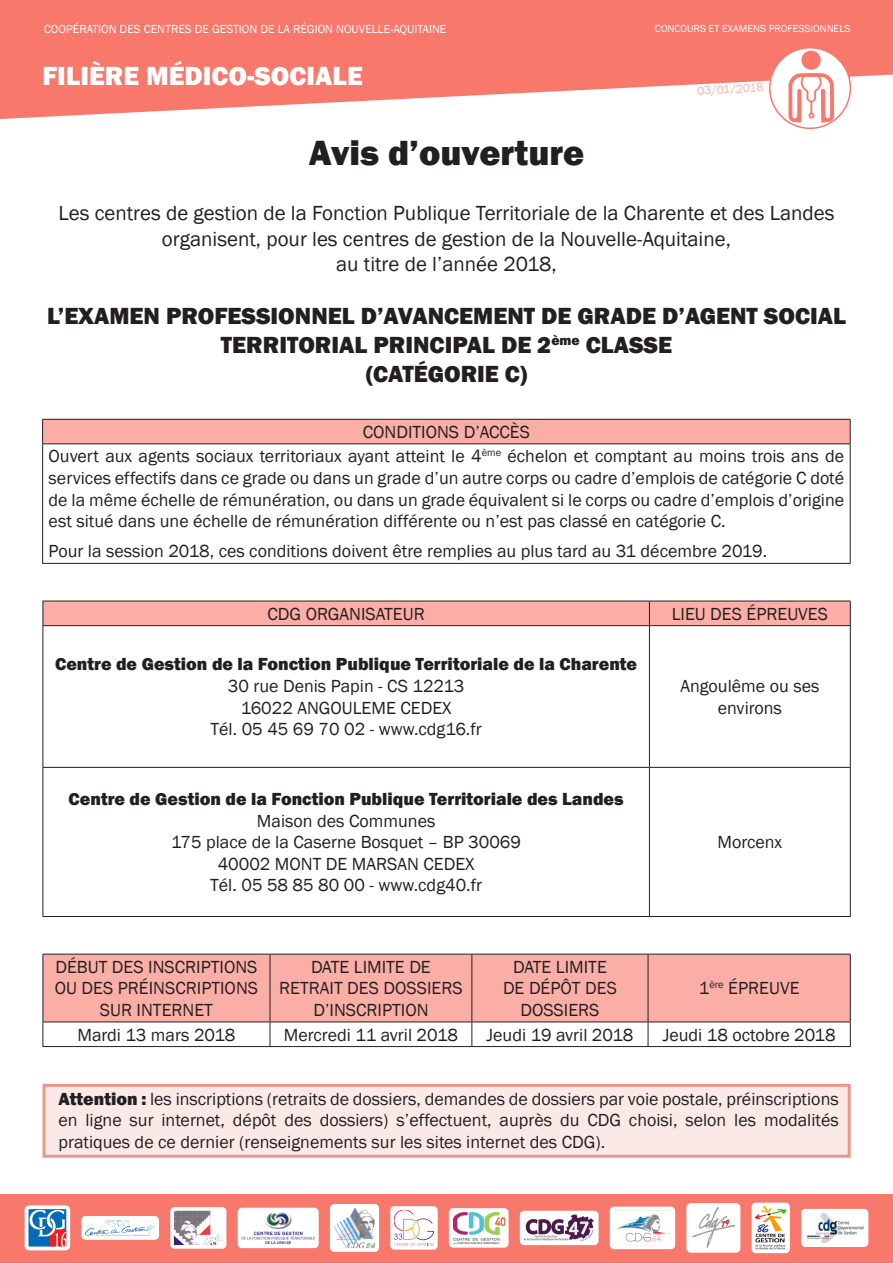
<style>
.page{position:relative;width:893px;height:1263px;background:#fff}
.page>*{position:absolute;margin:0;border:0;box-sizing:border-box;transform-origin:0 0}
.t1{font:800 36px "Franklin Gothic";color:#231f20}
.t2{font:800 27px "Franklin Gothic";color:#fff}
.t3{font:800 24px/28.8px "Franklin Gothic";color:#231f20;text-align:center}
.t4{font:21px/25.2px "Franklin Gothic";color:#231f20;text-align:center}
.conditions_acces{font:18px/21.6px "Franklin Gothic";color:#231f20;text-align:center}
.conditions_acces-2{font:800 18px "Franklin Gothic";color:#231f20}
.t5{font:12px "Franklin Gothic";color:#fff}
.t6{font:12px "Franklin Gothic";color:#fbaea6}
.t7{font:10.5px "Franklin Gothic";color:#fff}
.s1{font-weight:800}
</style>
<div class="page">
<div style="left:0;top:1194px;width:893px;height:69px;background:#f8786b"></div>
<div style="left:43px;top:419px;width:807px;height:25px;background:#fbaea6"></div>
<hr style="left:42px;top:419px;width:809px;height:1px;background:#231f20">
<svg style="left:42px;top:420px;width:1px;height:23px"></svg>
<svg style="left:850px;top:420px;width:1px;height:23px"></svg>
<hr style="left:42px;top:443px;width:809px;height:1px;background:#231f20">
<hr style="left:42px;top:444px;width:1px;height:119px;background:#231f20">
<hr style="left:850px;top:444px;width:1px;height:119px;background:#231f20">
<hr style="left:42px;top:563px;width:809px;height:1px;background:#231f20">
<div style="left:44px;top:955px;width:806px;height:66px;background:#fbaea6"></div>
<hr style="left:43px;top:954px;width:227px;height:1px;background:#231f20">
<hr style="left:43px;top:954px;width:1px;height:67px;background:#231f20">
<hr style="left:270px;top:954px;width:202px;height:1px;background:#231f20">
<hr style="left:270px;top:954px;width:1px;height:67px;background:#231f20">
<hr style="left:472px;top:954px;width:176px;height:1px;background:#231f20">
<hr style="left:471px;top:954px;width:1px;height:67px;background:#231f20">
<hr style="left:648px;top:954px;width:203px;height:1px;background:#231f20">
<hr style="left:648px;top:954px;width:1px;height:67px;background:#231f20">
<hr style="left:850px;top:954px;width:1px;height:67px;background:#231f20">
<hr style="left:43px;top:1021px;width:227px;height:1px;background:#231f20">
<svg style="left:43px;top:1022px;width:1px;height:24px"></svg>
<hr style="left:270px;top:1021px;width:202px;height:1px;background:#231f20">
<svg style="left:270px;top:1022px;width:1px;height:24px"></svg>
<hr style="left:472px;top:1021px;width:176px;height:1px;background:#231f20">
<svg style="left:471px;top:1022px;width:1px;height:24px"></svg>
<hr style="left:648px;top:1021px;width:203px;height:1px;background:#231f20">
<svg style="left:648px;top:1022px;width:1px;height:24px"></svg>
<svg style="left:850px;top:1022px;width:1px;height:24px"></svg>
<hr style="left:43px;top:1046px;width:227px;height:1px;background:#231f20">
<hr style="left:270px;top:1046px;width:202px;height:1px;background:#231f20">
<hr style="left:472px;top:1046px;width:176px;height:1px;background:#231f20">
<hr style="left:648px;top:1046px;width:203px;height:1px;background:#231f20">
<svg style="left:0;top:0;width:893px;height:119px;fill:#f8786b"></svg>
<svg style="left:30px;top:1210px;width:35px;height:35px"></svg>
<div style="left:25px;top:1205px;width:45px;height:45px;border:4px solid #fff;border-radius:3px"></div>
<svg style="left:86px;top:1221px;width:68px;height:14px"></svg>
<div style="left:81px;top:1216px;width:78px;height:24px;border:4px solid #fff;border-radius:3px"></div>
<img style="left:174px;top:1211px;width:48px;height:34px">
<div style="left:170px;top:1207px;width:56px;height:42px;border:3px solid #fff;border-radius:3px"></div>
<img style="left:243px;top:1213px;width:71px;height:30px">
<div style="left:238px;top:1208px;width:81px;height:40px;border:4px solid #fff;border-radius:3px"></div>
<img style="left:335px;top:1209px;width:39px;height:38px">
<div style="left:330px;top:1204px;width:49px;height:48px;border:4px solid #fff;border-radius:3px"></div>
<svg style="left:394px;top:1210px;width:40px;height:35px"></svg>
<div style="left:390px;top:1206px;width:48px;height:43px;border:3px solid #fff;border-radius:3px"></div>
<img style="left:453px;top:1212px;width:52px;height:31px">
<div style="left:449px;top:1208px;width:60px;height:39px;border:3px solid #fff;border-radius:3px"></div>
<img style="left:525px;top:1216px;width:69px;height:24px">
<div style="left:520px;top:1211px;width:79px;height:34px;border:4px solid #fff;border-radius:3px"></div>
<img style="left:614px;top:1210px;width:57px;height:35px">
<div style="left:610px;top:1206px;width:65px;height:43px;border:3px solid #fff;border-radius:3px"></div>
<img style="left:691px;top:1208px;width:44px;height:40px">
<div style="left:686px;top:1203px;width:54px;height:50px;border:4px solid #fff;border-radius:3px"></div>
<img style="left:756px;top:1207px;width:30px;height:42px">
<div style="left:752px;top:1203px;width:38px;height:50px;border:3px solid #fff;border-radius:3px"></div>
<img style="left:805px;top:1213px;width:59px;height:30px">
<div style="left:801px;top:1209px;width:67px;height:38px;border:3px solid #fff;border-radius:3px"></div>
<div style="left:770px;top:48px;width:80px;height:80px;background:#fff;border-radius:50%"></div>
<div style="left:769px;top:47px;width:82px;height:82px;border:2px solid #f8786b;border-radius:50%"></div>
<svg style="left:788px;top:51px;width:46px;height:72px"></svg>
<div style="left:43px;top:601px;width:808px;height:24px;background:#fbaea6"></div>
<hr style="left:43px;top:625px;width:606px;height:1px;background:#231f20">
<hr style="left:43px;top:626px;width:1px;height:141px;background:#231f20">
<hr style="left:649px;top:625px;width:202px;height:1px;background:#231f20">
<hr style="left:649px;top:626px;width:1px;height:141px;background:#231f20">
<hr style="left:850px;top:626px;width:1px;height:141px;background:#231f20">
<hr style="left:43px;top:767px;width:606px;height:1px;background:#231f20">
<hr style="left:43px;top:768px;width:1px;height:148px;background:#231f20">
<hr style="left:649px;top:767px;width:202px;height:1px;background:#231f20">
<hr style="left:649px;top:768px;width:1px;height:148px;background:#231f20">
<hr style="left:850px;top:768px;width:1px;height:148px;background:#231f20">
<hr style="left:43px;top:916px;width:606px;height:1px;background:#231f20">
<hr style="left:649px;top:916px;width:202px;height:1px;background:#231f20">
<svg style="left:43px;top:1084px;width:808px;height:74px;background:#f9e1e0"></svg>
<p class="t5" style="left:44px;top:22px;width:404px">COOPÉRATION DES CENTRES DE GESTION DE LA RÉGION NOUVELLE-AQUITAINE</p>
<p class="t7" style="left:655px;top:22px;width:197px">CONCOURS ET EXAMENS PROFESSIONNELS</p>
<p class="t2" style="left:43px;top:59px;width:322px">FILIÈRE MÉDICO-SOCIALE</p>
<p class="t1" style="left:309px;top:130px;width:277px">Avis d’ouverture</p>
<p class="t6" style="left:697px;top:83px;width:68px;rotate:-3deg">03/01/2018</p>
<p class="t4" style="left:58px;top:201px;width:778px">Les centres de gestion de la Fonction Publique Territoriale de la Charente et des Landes organisent, pour les centres de gestion de la Nouvelle-Aquitaine,<br>au titre de l’année 2018,</p>
<p class="t3" style="left:47px;top:302px;width:800px">L’EXAMEN PROFESSIONNEL D’AVANCEMENT DE GRADE D’AGENT SOCIAL<br>TERRITORIAL PRINCIPAL DE 2<sup>ème</sup> CLASSE<br>(CATÉGORIE C)</p>
<p class="conditions_acces" style="left:363px;top:421px;width:169px">CONDITIONS D’ACCÈS</p>
<p class="conditions_acces" style="left:49px;top:446px;width:797px;text-align:justify">Ouvert aux agents sociaux territoriaux ayant atteint le 4<sup>ème</sup> échelon et comptant au moins trois ans de services effectifs dans ce grade ou dans un grade d’un autre corps ou cadre d’emplois de catégorie C doté de la même échelle de rémunération, ou dans un grade équivalent si le corps ou cadre d’emplois d’origine est situé dans une échelle de rémunération différente ou n’est pas classé en catégorie C.</p>
<p class="conditions_acces" style="left:49px;top:541px;width:720px">Pour la session 2018, ces conditions doivent être remplies au plus tard au 31 décembre 2019.</p>
<p class="conditions_acces" style="left:268px;top:603px;width:159px">CDG ORGANISATEUR</p>
<p class="conditions_acces" style="left:672px;top:603px;width:158px">LIEU DES ÉPREUVES</p>
<p class="conditions_acces-2" style="left:55px;top:653px;width:584px">Centre de Gestion de la Fonction Publique Territoriale de la Charente</p>
<p class="conditions_acces" style="left:228px;top:676px;width:238px">30 rue Denis Papin - CS 12213</p>
<p class="conditions_acces" style="left:241px;top:697px;width:212px">16022 ANGOULEME CEDEX</p>
<p class="conditions_acces" style="left:211px;top:719px;width:273px">Tél. 05 45 69 70 02 - www.cdg16.fr</p>
<p class="conditions_acces" style="left:680px;top:676px;width:141px">Angoulême ou ses environs</p>
<p class="conditions_acces-2" style="left:69px;top:787px;width:557px">Centre de Gestion de la Fonction Publique Territoriale des Landes</p>
<p class="conditions_acces" style="left:257px;top:810px;width:180px">Maison des Communes</p>
<p class="conditions_acces" style="left:171px;top:832px;width:351px">175 place de la Caserne Bosquet – BP 30069</p>
<p class="conditions_acces" style="left:218px;top:853px;width:258px">40002 MONT DE MARSAN CEDEX</p>
<p class="conditions_acces" style="left:210px;top:875px;width:273px">Tél. 05 58 85 80 00 - www.cdg40.fr</p>
<p class="conditions_acces" style="left:55px;top:956px;width:205px">DÉBUT DES INSCRIPTIONS<br>OU DES PRÉINSCRIPTIONS<br>SUR INTERNET</p>
<p class="conditions_acces" style="left:279px;top:956px;width:185px">DATE LIMITE DE<br>RETRAIT DES DOSSIERS<br>D’INSCRIPTION</p>
<p class="conditions_acces" style="left:503px;top:956px;width:115px">DATE LIMITE<br>DE DÉPÔT DES<br>DOSSIERS</p>
<p class="conditions_acces" style="left:717px;top:832px;width:66px">Morcenx</p>
<p class="conditions_acces" style="left:699px;top:978px;width:102px">1<sup>ère</sup> ÉPREUVE</p>
<p class="conditions_acces" style="left:77px;top:1024px;width:159px">Mardi 13 mars 2018</p>
<p class="conditions_acces" style="left:284px;top:1024px;width:176px">Mercredi 11 avril 2018</p>
<p class="conditions_acces" style="left:486px;top:1024px;width:148px">Jeudi 19 avril 2018</p>
<p class="conditions_acces" style="left:663px;top:1024px;width:174px">Jeudi 18 octobre 2018</p>
<p class="conditions_acces" style="left:58px;top:1088px;width:782px;text-align:justify"><span class="s1">Attention :</span> les inscriptions (retraits de dossiers, demandes de dossiers par voie postale, préinscriptions en ligne sur internet, dépôt des dossiers) s’effectuent, auprès du CDG choisi, selon les modalités pratiques de ce dernier (renseignements sur les sites internet des CDG).</p>
</div>
